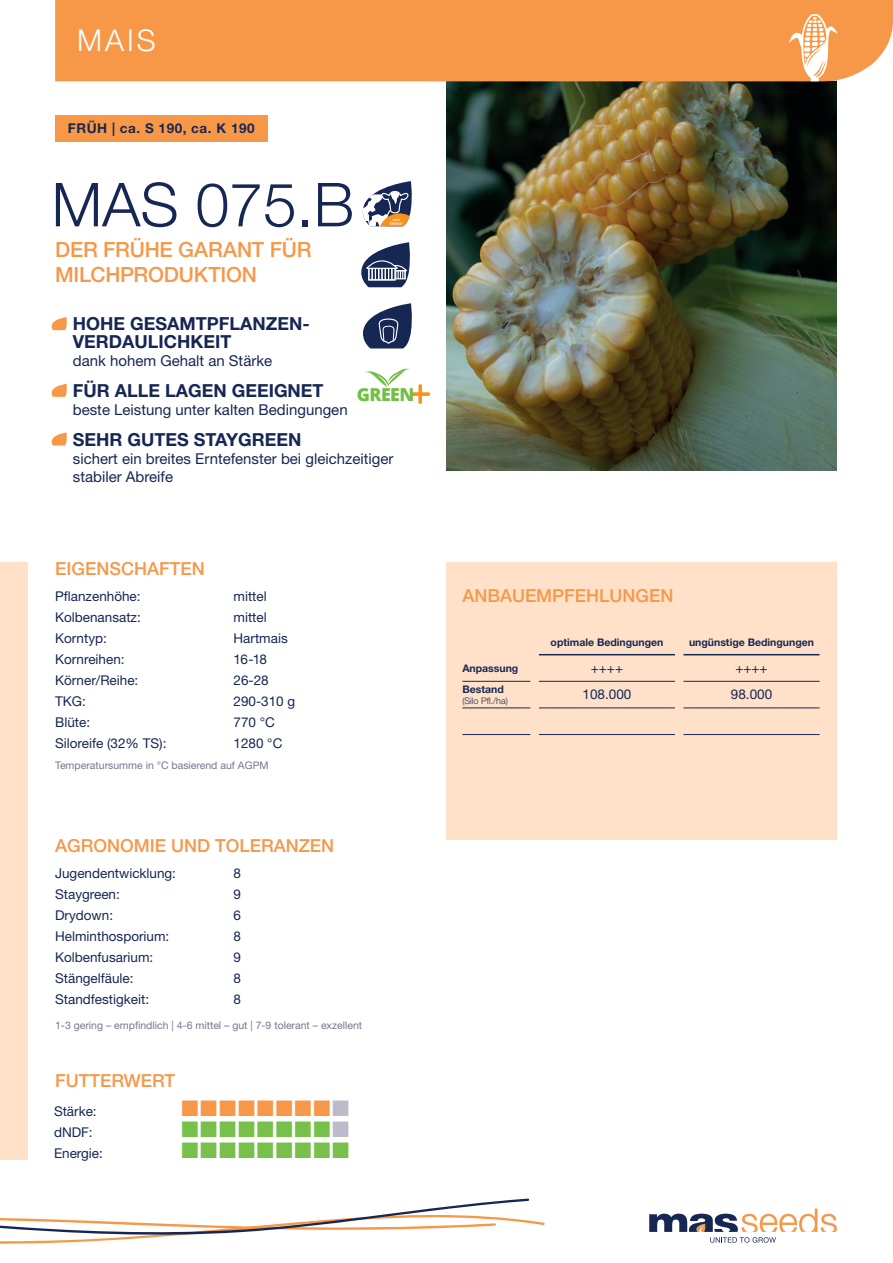
<style>
.page{position:relative;width:893px;height:1263px;background:#fff}
.page>*{position:absolute;margin:0;border:0;box-sizing:border-box;transform-origin:0 0}
.t1{font:300 60.75px "Helvetica Neue LT Std";color:#172754}
.t2{font:300 30px "Helvetica Neue LT Std";color:#fff}
.t3{font:22.5px "Zapf Dingbats ITC";color:#77c14b}
.t4{font:22.5px "Zapf Dingbats ITC";color:#f79848}
.t5{font:500 21px/25.2px "Helvetica Neue LT Std";letter-spacing:-.01em;color:#f79848}
.t6{font:700 18px/18px "Helvetica Neue LT Std";color:#172754}
.t7{font:500 18px "Helvetica Neue LT Std";color:#f79848}
.t8{font:800 17.85px "Open Sans";letter-spacing:-.03em;color:#71bf44}
.t9{font:15px/18px "Helvetica Neue LT Std";color:#172754}
.t10{font:13.5px "Helvetica Neue LT Std";color:#172754}
.t11{font:700 13.5px "Helvetica Neue LT Std";letter-spacing:.04em;color:#172754}
.t12{font:10.5px "Helvetica Neue LT Std";color:#757592}
.t13{font:700 10.5px "Helvetica Neue LT Std";color:#172754}
.t14{font:300 9px "Helvetica Neue LT Std";color:#172754}
.s1{color:#bbbbca}
</style>
<div class="page">
<svg style="left:52px;top:317px;width:15px;height:13px"></svg>
<svg style="left:52px;top:384px;width:15px;height:13px"></svg>
<svg style="left:52px;top:432px;width:15px;height:13px"></svg>
<div style="left:55px;top:115px;width:212px;height:27px;background:#f79848"></div>
<img style="left:447px;top:81px;width:390px;height:389px">
<div style="left:446px;top:562px;width:391px;height:277px;background:#fee1c8"></div>
<hr style="left:539px;top:654px;width:136px;height:1px;background:#172754">
<hr style="left:683px;top:654px;width:137px;height:1px;background:#172754">
<hr style="left:462px;top:708px;width:68px;height:1px;background:#172754">
<hr style="left:462px;top:681px;width:68px;height:1px;background:#172754">
<hr style="left:462px;top:734px;width:68px;height:1px;background:#172754">
<hr style="left:539px;top:681px;width:136px;height:1px;background:#172754">
<hr style="left:539px;top:708px;width:136px;height:1px;background:#172754">
<hr style="left:539px;top:734px;width:136px;height:1px;background:#172754">
<hr style="left:683px;top:681px;width:137px;height:1px;background:#172754">
<hr style="left:683px;top:708px;width:137px;height:1px;background:#172754">
<hr style="left:683px;top:734px;width:137px;height:1px;background:#172754">
<div style="left:0;top:562px;width:28px;height:598px;background:#fee1c8"></div>
<svg style="left:0;top:1198px;width:545px;height:46px"></svg>
<svg style="left:649px;top:1208px;width:188px;height:35px"></svg>
<div style="left:55px;top:0;width:838px;height:81px;background:#f79848"></div>
<svg style="left:789px;top:14px;width:49px;height:67px"></svg>
<svg style="left:363px;top:181px;width:49px;height:45px"></svg>
<svg style="left:361px;top:242px;width:49px;height:45px"></svg>
<svg style="left:363px;top:303px;width:49px;height:45px"></svg>
<svg style="left:365px;top:368px;width:45px;height:19px"></svg>
<svg style="left:418px;top:386px;width:4px;height:16px"></svg>
<svg style="left:412px;top:392px;width:16px;height:4px"></svg>
<h2 class="t2" style="left:77px;top:22px;width:80px">MAIS</h2>
<p class="t11" style="left:68px;top:120px;width:188px">FRÜH | ca. S 190, ca. K 190</p>
<h1 class="t1" style="left:52px;top:168px;width:304px">MAS 075.B</h1>
<h3 class="t5" style="left:55px;top:237px;width:258px">DER FRÜHE GARANT FÜR<br>MILCHPRODUKTION</h3>
<h3 class="t6" style="left:73px;top:314px;width:238px">HOHE GESAMTPFLANZEN-<br>VERDAULICHKEIT</h3>
<p class="t9" style="left:73px;top:352px;width:201px">dank hohem Gehalt an Stärke</p>
<h3 class="t6" style="left:73px;top:381px;width:252px">FÜR ALLE LAGEN GEEIGNET</h3>
<p class="t9" style="left:73px;top:400px;width:276px">beste Leistung unter kalten Bedingungen</p>
<h3 class="t6" style="left:73px;top:430px;width:230px">SEHR GUTES STAYGREEN</h3>
<p class="t9" style="left:73px;top:449px;width:322px">sichert ein breites Erntefenster bei gleichzeitiger stabiler Abreife</p>
<h3 class="t8" style="left:357px;top:381px;width:59px">GREEN</h3>
<h3 class="t7" style="left:55px;top:558px;width:151px">EIGENSCHAFTEN</h3>
<p class="t10" style="left:55px;top:588px;width:87px">Pflanzenhöhe:</p>
<p class="t10" style="left:234px;top:588px;width:35px">mittel</p>
<p class="t10" style="left:55px;top:609px;width:87px">Kolbenansatz:</p>
<p class="t10" style="left:234px;top:609px;width:35px">mittel</p>
<p class="t10" style="left:55px;top:630px;width:53px">Korntyp:</p>
<p class="t10" style="left:234px;top:630px;width:56px">Hartmais</p>
<p class="t10" style="left:55px;top:651px;width:71px">Kornreihen:</p>
<p class="t10" style="left:234px;top:651px;width:35px">16-18</p>
<p class="t10" style="left:55px;top:672px;width:85px">Körner/Reihe:</p>
<p class="t10" style="left:234px;top:672px;width:37px">26-28</p>
<p class="t10" style="left:55px;top:693px;width:32px">TKG:</p>
<p class="t10" style="left:234px;top:693px;width:63px">290-310 g</p>
<p class="t10" style="left:55px;top:714px;width:36px">Blüte:</p>
<p class="t10" style="left:234px;top:714px;width:43px">770 °C</p>
<p class="t10" style="left:55px;top:735px;width:113px">Siloreife (32% TS):</p>
<p class="t10" style="left:234px;top:735px;width:50px">1280 °C</p>
<p class="t12" style="left:55px;top:759px;width:215px">Temperatursumme in °C basierend auf AGPM</p>
<h3 class="t7" style="left:55px;top:835px;width:281px">AGRONOMIE UND TOLERANZEN</h3>
<p class="t10" style="left:55px;top:865px;width:122px">Jugendentwicklung:</p>
<p class="t10" style="left:234px;top:865px;width:9px">8</p>
<p class="t10" style="left:55px;top:886px;width:66px">Staygreen:</p>
<p class="t10" style="left:234px;top:886px;width:9px">9</p>
<p class="t10" style="left:55px;top:907px;width:59px">Drydown:</p>
<p class="t10" style="left:234px;top:907px;width:9px">6</p>
<p class="t10" style="left:55px;top:928px;width:116px">Helminthosporium:</p>
<p class="t10" style="left:234px;top:928px;width:9px">8</p>
<p class="t10" style="left:55px;top:949px;width:100px">Kolbenfusarium:</p>
<p class="t10" style="left:234px;top:949px;width:9px">9</p>
<p class="t10" style="left:55px;top:970px;width:80px">Stängelfäule:</p>
<p class="t10" style="left:234px;top:970px;width:9px">8</p>
<p class="t10" style="left:55px;top:991px;width:95px">Standfestigkeit:</p>
<p class="t10" style="left:234px;top:991px;width:9px">8</p>
<p class="t12" style="left:55px;top:1019px;width:308px">1-3 gering – empfindlich | 4-6 mittel – gut | 7-9 tolerant – exzellent</p>
<h3 class="t7" style="left:55px;top:1070px;width:121px">FUTTERWERT</h3>
<p class="t10" style="left:54px;top:1103px;width:44px">Stärke:</p>
<h3 class="t4" style="left:181px;top:1097px;width:169px">■ ■ ■ ■ ■ ■ ■■ <span class="s1">■</span></h3>
<p class="t10" style="left:54px;top:1124px;width:40px">dNDF:</p>
<h3 class="t3" style="left:181px;top:1118px;width:169px">■ ■ ■ ■ ■ ■ ■ ■<span class="s1">■</span></h3>
<p class="t10" style="left:54px;top:1145px;width:50px">Energie:</p>
<h3 class="t3" style="left:181px;top:1139px;width:169px">■ ■ ■ ■ ■ ■ ■ ■ ■</h3>
<h3 class="t7" style="left:462px;top:584px;width:213px">ANBAUEMPFEHLUNGEN</h3>
<p class="t13" style="left:551px;top:635px;width:114px">optimale Bedingungen</p>
<p class="t13" style="left:689px;top:635px;width:127px">ungünstige Bedingungen</p>
<p class="t13" style="left:462px;top:661px;width:58px">Anpassung</p>
<p class="t10" style="left:591px;top:660px;width:34px">++++</p>
<p class="t10" style="left:735px;top:660px;width:34px">++++</p>
<p class="t13" style="left:462px;top:683px;width:43px">Bestand</p>
<p class="t14" style="left:462px;top:695px;width:47px">(Silo Pfl./ha)</p>
<p class="t10" style="left:583px;top:686px;width:50px">108.000</p>
<p class="t10" style="left:731px;top:686px;width:43px">98.000</p>
</div>
